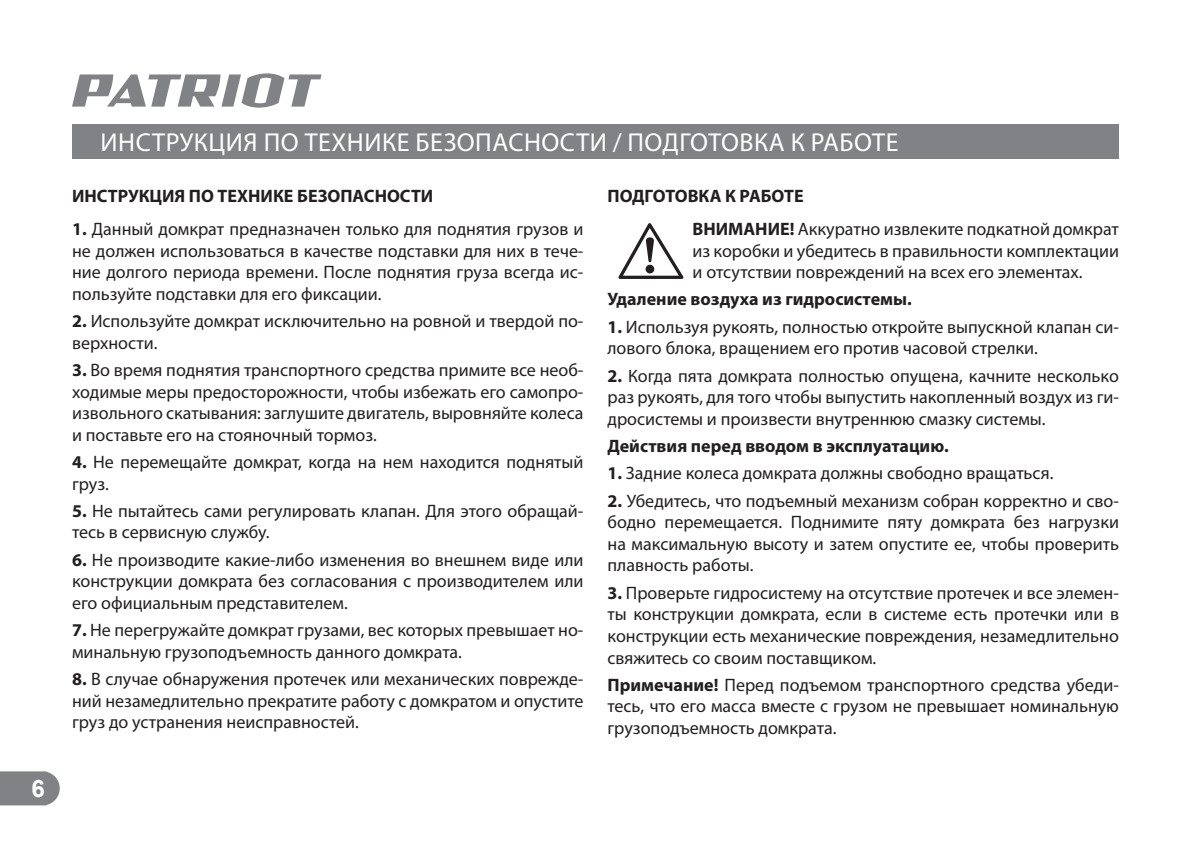
<style>
.page{position:relative;width:1191px;height:842px;background:#fff}
.page>*{position:absolute;margin:0;border:0;box-sizing:border-box;transform-origin:0 0}
.t1{font:26px "Myriad Pro";letter-spacing:.02em;color:#fff}
.t2{font:700 24px "Arial";color:#fff}
.t3{font:18px/21.6px "Myriad Pro";color:#231f20;text-align:justify}
.t4{font:700 18px "Myriad Pro";color:#231f20}
.s1{font-weight:700}
</style>
<div class="page">
<svg style="left:0;top:771px;width:60px;height:34px"></svg>
<svg style="left:72px;top:73px;width:249px;height:35px"></svg>
<div style="left:72px;top:124px;width:1047px;height:34px;background:#808285"></div>
<svg style="left:618px;top:223px;width:66px;height:56px"></svg>
<h2 class="t2" style="left:31px;top:772px;width:15px">6</h2>
<p class="t1" style="left:101px;top:126px;width:799px">ИНСТРУКЦИЯ ПО ТЕХНИКЕ БЕЗОПАСНОСТИ / ПОДГОТОВКА К РАБОТЕ</p>
<p class="t4" style="left:72px;top:184px;width:363px">ИНСТРУКЦИЯ ПО ТЕХНИКЕ БЕЗОПАСНОСТИ</p>
<p class="t3" style="left:72px;top:218px;width:513px"><span class="s1">1.</span> Данный домкрат предназначен только для поднятия грузов и не должен использоваться в качестве подставки для них в тече&shy;ние долгого периода времени. После поднятия груза всегда ис&shy;пользуйте подставки для его фиксации.</p>
<p class="t3" style="left:72px;top:310px;width:513px"><span class="s1">2.</span> Используйте домкрат исключительно на ровной и твердой по&shy;верхности.</p>
<p class="t3" style="left:72px;top:359px;width:513px"><span class="s1">3.</span> Во время поднятия транспортного средства примите все необ&shy;ходимые меры предосторожности, чтобы избежать его самопро&shy;извольного скатывания: заглушите двигатель, выровняйте колеса и поставьте его на стояночный тормоз.</p>
<p class="t3" style="left:72px;top:451px;width:513px"><span class="s1">4.</span> Не перемещайте домкрат, когда на нем находится поднятый груз.</p>
<p class="t3" style="left:72px;top:500px;width:513px"><span class="s1">5.</span> Не пытайтесь сами регулировать клапан. Для этого обращай&shy;тесь в сервисную службу.</p>
<p class="t3" style="left:72px;top:549px;width:513px"><span class="s1">6.</span> Не производите какие-либо изменения во внешнем виде или конструкции домкрата без согласования с производителем или его официальным представителем.</p>
<p class="t3" style="left:72px;top:619px;width:513px"><span class="s1">7.</span> Не перегружайте домкрат грузами, вес которых превышает но&shy;минальную грузоподъемность данного домкрата.</p>
<p class="t3" style="left:72px;top:668px;width:513px"><span class="s1">8.</span> В случае обнаружения протечек или механических поврежде&shy;ний незамедлительно прекратите работу с домкратом и опустите груз до устранения неисправностей.</p>
<p class="t4" style="left:607px;top:184px;width:198px">ПОДГОТОВКА К РАБОТЕ</p>
<p class="t3" style="left:692px;top:218px;width:428px"><span class="s1">ВНИМАНИЕ!</span> Аккуратно извлеките подкатной домкрат из коробки и убедитесь в правильности комплектации и отсутствии повреждений на всех его элементах.</p>
<p class="t4" style="left:607px;top:288px;width:306px">Удаление воздуха из гидросистемы.</p>
<p class="t3" style="left:607px;top:316px;width:513px"><span class="s1">1.</span> Используя рукоять, полностью откройте выпускной клапан си&shy;лового блока, вращением его против часовой стрелки.</p>
<p class="t3" style="left:607px;top:364px;width:513px"><span class="s1">2.</span> Когда пята домкрата полностью опущена, качните несколько раз рукоять, для того чтобы выпустить накопленный воздух из ги&shy;дросистемы и произвести внутреннюю смазку системы.</p>
<p class="t4" style="left:607px;top:434px;width:343px">Действия перед вводом в эксплуатацию.</p>
<p class="t3" style="left:607px;top:462px;width:447px"><span class="s1">1.</span> Задние колеса домкрата должны свободно вращаться.</p>
<p class="t3" style="left:607px;top:489px;width:513px"><span class="s1">2.</span> Убедитесь, что подъемный механизм собран корректно и сво&shy;бодно перемещается. Поднимите пяту домкрата без нагрузки на максимальную высоту и затем опустите ее, чтобы проверить плавность работы.</p>
<p class="t3" style="left:607px;top:582px;width:513px"><span class="s1">3.</span> Проверьте гидросистему на отсутствие протечек и все элемен&shy;ты конструкции домкрата, если в системе есть протечки или в конструкции есть механические повреждения, незамедлительно свяжитесь со своим поставщиком.</p>
<p class="t3" style="left:607px;top:674px;width:513px"><span class="s1">Примечание!</span> Перед подъемом транспортного средства убеди&shy;тесь, что его масса вместе с грузом не превышает номинальную грузоподъемность домкрата.</p>
</div>
